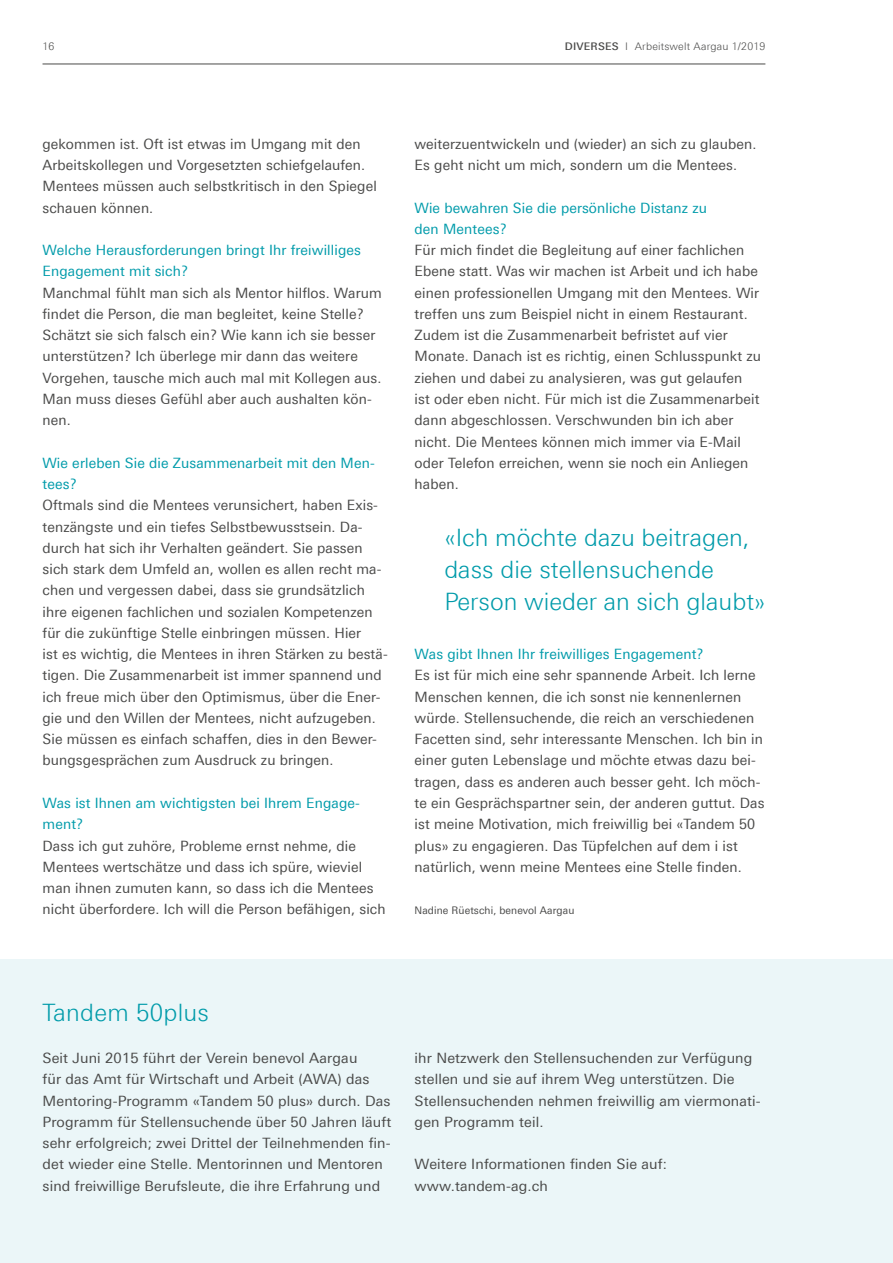
<style>
.page{position:relative;width:893px;height:1263px;background:#fff}
.page>*{position:absolute;margin:0;border:0;box-sizing:border-box;transform-origin:0 0}
.t1{font:300 24px/31.8px "Linotype Univers 330";color:#009baa}
.t2{font:14.25px/21.3px "Linotype Univers 430";letter-spacing:.01em;color:#4a4a49}
.t3{font:14.25px/21.3px "Linotype Univers 430";letter-spacing:.01em;color:#009baa}
.t4{font:300 10.5px "Linotype Univers 330";letter-spacing:.02em;color:#4a4a49}
.t5{font:10.5px "Linotype Univers 430";letter-spacing:.01em;color:#4a4a49}
.s1{font-family:"Linotype Univers 530";font-weight:500}
</style>
<div class="page">
<hr style="left:43px;top:64px;width:722px;height:1px;background:#4a4a49">
<div style="left:0;top:960px;width:893px;height:303px;background:#ebf6f8"></div>
<p class="t4" style="left:43px;top:40px;width:13px">16</p>
<p class="t4" style="left:565px;top:40px;width:202px"><span class="s1">DIVERSES</span> I Arbeitswelt Aargau 1/2019</p>
<p class="t2" style="left:43px;top:133px;width:336px">gekommen ist. Oft ist etwas im Umgang mit den Arbeitskollegen und Vorgesetzten schiefgelaufen.<br>Mentees müssen auch selbstkritisch in den Spiegel schauen können.</p>
<p class="t3" style="left:43px;top:239px;width:320px">Welche Herausforderungen bringt Ihr freiwilliges<br>Engagement mit sich?</p>
<p class="t2" style="left:43px;top:282px;width:341px">Manchmal fühlt man sich als Mentor hilflos. Warum findet die Person, die man begleitet, keine Stelle?<br>Schätzt sie sich falsch ein? Wie kann ich sie besser unterstützen? Ich überlege mir dann das weitere Vorgehen, tausche mich auch mal mit Kollegen aus.<br>Man muss dieses Gefühl aber auch aushalten kön&shy;nen.</p>
<p class="t3" style="left:43px;top:452px;width:334px">Wie erleben Sie die Zusammenarbeit mit den Men&shy;tees?</p>
<p class="t2" style="left:43px;top:495px;width:347px">Oftmals sind die Mentees verunsichert, haben Exis&shy;tenzängste und ein tiefes Selbstbewusstsein. Da&shy;durch hat sich ihr Verhalten geändert. Sie passen sich stark dem Umfeld an, wollen es allen recht ma&shy;chen und vergessen dabei, dass sie grundsätzlich ihre eigenen fachlichen und sozialen Kompetenzen für die zukünftige Stelle einbringen müssen. Hier<br>ist es wichtig, die Mentees in ihren Stärken zu bestä&shy;tigen. Die Zusammenarbeit ist immer spannend und ich freue mich über den Optimismus, über die Ener&shy;gie und den Willen der Mentees, nicht aufzugeben.<br>Sie müssen es einfach schaffen, dies in den Bewer&shy;bungsgesprächen zum Ausdruck zu bringen.</p>
<p class="t3" style="left:43px;top:792px;width:319px">Was ist Ihnen am wichtigsten bei Ihrem Engage&shy;ment?</p>
<p class="t2" style="left:43px;top:835px;width:345px">Dass ich gut zuhöre, Probleme ernst nehme, die Mentees wertschätze und dass ich spüre, wieviel man ihnen zumuten kann, so dass ich die Mentees nicht überfordere. Ich will die Person befähigen, sich</p>
<p class="t2" style="left:415px;top:133px;width:343px">weiterzuentwickeln und (wieder) an sich zu glauben.<br>Es geht nicht um mich, sondern um die Mentees.</p>
<p class="t3" style="left:415px;top:197px;width:294px">Wie bewahren Sie die persönliche Distanz zu den Mentees?</p>
<p class="t2" style="left:415px;top:239px;width:348px">Für mich findet die Begleitung auf einer fachlichen Ebene statt. Was wir machen ist Arbeit und ich habe einen professionellen Umgang mit den Mentees. Wir treffen uns zum Beispiel nicht in einem Restaurant.<br>Zudem ist die Zusammenarbeit befristet auf vier Monate. Danach ist es richtig, einen Schlusspunkt zu ziehen und dabei zu analysieren, was gut gelaufen ist oder eben nicht. Für mich ist die Zusammenarbeit dann abgeschlossen. Verschwunden bin ich aber nicht. Die Mentees können mich immer via E-Mail oder Telefon erreichen, wenn sie noch ein Anliegen haben.</p>
<h1 class="t1" style="left:444px;top:522px;width:323px">«Ich möchte dazu beitragen, dass die stellensuchende<br>Person wieder an sich glaubt»</h1>
<p class="t3" style="left:415px;top:643px;width:291px">Was gibt Ihnen Ihr freiwilliges Engagement?</p>
<p class="t2" style="left:415px;top:665px;width:351px">Es ist für mich eine sehr spannende Arbeit. Ich lerne Menschen kennen, die ich sonst nie kennenlernen würde. Stellensuchende, die reich an verschiedenen Facetten sind, sehr interessante Menschen. Ich bin in einer guten Lebenslage und möchte etwas dazu bei&shy;tragen, dass es anderen auch besser geht. Ich möch&shy;te ein Gesprächspartner sein, der anderen guttut. Das ist meine Motivation, mich freiwillig bei «Tandem 50 plus» zu engagieren. Das Tüpfelchen auf dem i ist natürlich, wenn meine Mentees eine Stelle finden.</p>
<p class="t5" style="left:415px;top:904px;width:161px">Nadine Rüetschi, benevol Aargau</p>
<h1 class="t1" style="left:43px;top:996px;width:168px">Tandem 50plus</h1>
<p class="t2" style="left:43px;top:1047px;width:350px">Seit Juni 2015 führt der Verein benevol Aargau<br>für das Amt für Wirtschaft und Arbeit (AWA) das Mentoring-Programm «Tandem 50 plus» durch. Das Programm für Stellensuchende über 50 Jahren läuft sehr erfolgreich; zwei Drittel der Teilnehmenden fin&shy;det wieder eine Stelle. Mentorinnen und Mentoren sind freiwillige Berufsleute, die ihre Erfahrung und</p>
<p class="t2" style="left:415px;top:1047px;width:348px">ihr Netzwerk den Stellensuchenden zur Verfügung stellen und sie auf ihrem Weg unterstützen. Die Stellensuchenden nehmen freiwillig am viermonati&shy;gen Programm teil.</p>
<p class="t2" style="left:415px;top:1154px;width:254px">Weitere Informationen finden Sie auf: www.tandem-ag.ch</p>
</div>
